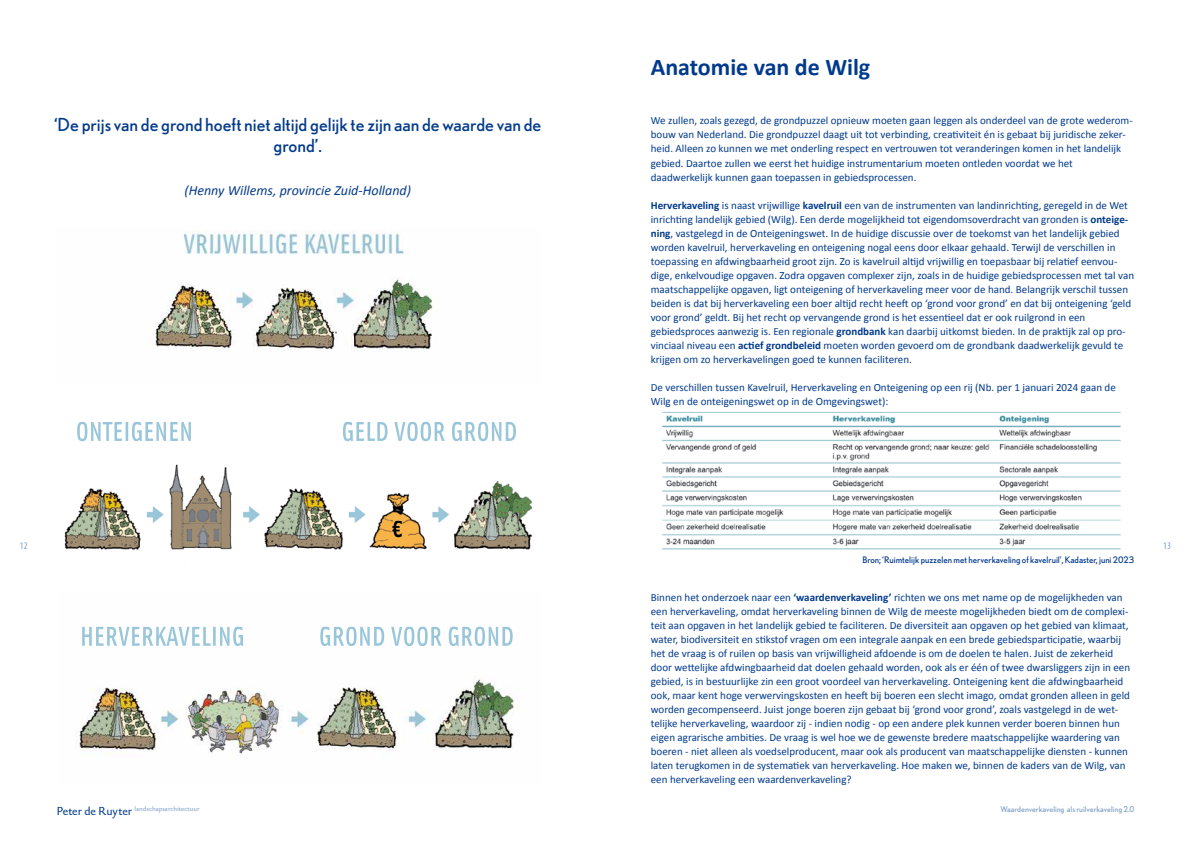
<style>
.page{position:relative;width:1191px;height:842px;background:#fff}
.page>*{position:absolute;margin:0;border:0;box-sizing:border-box;transform-origin:0 0}
.t1{font:700 24px "Calibri";color:#003a8c}
.t2{font:18px/21.6px "Nobel";color:#043b8b;text-align:center}
.t3{font:italic 14px "Calibri";color:#043b8b}
.t4{font:11px/14px "Calibri";color:#003a8c}
.t5{font:condensed 10px "Myriad Pro";color:#81a1c8}
.t6{font:9px "Nobel";color:#003a8c}
.t7{font:8px "Nobel";color:#81a1c8}
.t8{font:7px "DTL Haarlemmer Sans D";color:#81a1c8}
.s1{font-weight:700}
.s2{font-size:12px;color:#003a8c}
</style>
<div class="page">
<img style="left:662px;top:411px;width:459px;height:139px">
<img style="left:155px;top:231px;width:278px;height:120px">
<img style="left:64px;top:421px;width:468px;height:129px">
<img style="left:77px;top:626px;width:437px;height:129px">
<h2 class="t2" style="left:54px;top:113px;width:489px">‘De prijs van de grond hoeft niet altijd gelijk te zijn aan de waarde van de grond’.</h2>
<p class="t3" style="left:184px;top:181px;width:228px">(Henny Willems, provincie Zuid-Holland)</p>
<h1 class="t1" style="left:651px;top:50px;width:221px">Anatomie van de Wilg</h1>
<p class="t4" style="left:651px;top:114px;width:483px">We zullen, zoals gezegd, de grondpuzzel opnieuw moeten gaan leggen als onderdeel van de grote wederom&shy;bouw van Nederland. Die grondpuzzel daagt uit tot verbinding, creativiteit én is gebaat bij juridische zeker&shy;heid. Alleen zo kunnen we met onderling respect en vertrouwen tot veranderingen komen in het landelijk gebied. Daartoe zullen we eerst het huidige instrumentarium moeten ontleden voordat we het daadwerkelijk kunnen gaan toepassen in gebiedsprocessen.</p>
<p class="t4" style="left:651px;top:198px;width:485px"><span class="s1">Herverkaveling</span> is naast vrijwillige <span class="s1">kavelruil</span> een van de instrumenten van landinrichting, geregeld in de Wet inrichting landelijk gebied (Wilg). Een derde mogelijkheid tot eigendomsoverdracht van gronden is <span class="s1">onteige&shy;ning</span>, vastgelegd in de Onteigeningswet. In de huidige discussie over de toekomst van het landelijk gebied worden kavelruil, herverkaveling en onteigening nogal eens door elkaar gehaald. Terwijl de verschillen in toepassing en afdwingbaarheid groot zijn. Zo is kavelruil altijd vrijwillig en toepasbaar bij relatief eenvou&shy;dige, enkelvoudige opgaven. Zodra opgaven complexer zijn, zoals in de huidige gebiedsprocessen met tal van maatschappelijke opgaven, ligt onteigening of herverkaveling meer voor de hand. Belangrijk verschil tussen beiden is dat bij herverkaveling een boer altijd recht heeft op ‘grond voor grond’ en dat bij onteigening ‘geld voor grond’ geldt. Bij het recht op vervangende grond is het essentieel dat er ook ruilgrond in een gebiedsproces aanwezig is. Een regionale <span class="s1">grondbank</span> kan daarbij uitkomst bieden. In de praktijk zal op pro&shy;vinciaal niveau een <span class="s1">actief grondbeleid</span> moeten worden gevoerd om de grondbank daadwerkelijk gevuld te krijgen om zo herverkavelingen goed te kunnen faciliteren.</p>
<p class="t4" style="left:651px;top:380px;width:466px">De verschillen tussen Kavelruil, Herverkaveling en Onteigening op een rij (Nb. per 1 januari 2024 gaan de<br>Wilg en de onteigeningswet op in de Omgevingswet):</p>
<p class="t5" style="left:20px;top:540px;width:9px">12</p>
<p class="t5" style="left:1163px;top:540px;width:9px">13</p>
<p class="t6" style="left:862px;top:554px;width:273px">Bron; ‘Ruimtelijk puzzelen met herverkaveling of kavelruil’, Kadaster, juni 2023</p>
<p class="t4" style="left:651px;top:590px;width:481px">Binnen het onderzoek naar een <span class="s1">‘waardenverkaveling’</span> richten we ons met name op de mogelijkheden van een herverkaveling, omdat herverkaveling binnen de Wilg de meeste mogelijkheden biedt om de complexi&shy;teit aan opgaven in het landelijk gebied te faciliteren. De diversiteit aan opgaven op het gebied van klimaat, water, biodiversiteit en stikstof vragen om een integrale aanpak en een brede gebiedsparticipatie, waarbij het de vraag is of ruilen op basis van vrijwilligheid afdoende is om de doelen te halen. Juist de zekerheid door wettelijke afdwingbaarheid dat doelen gehaald worden, ook als er één of twee dwarsliggers zijn in een gebied, is in bestuurlijke zin een groot voordeel van herverkaveling. Onteigening kent die afdwingbaarheid ook, maar kent hoge verwervingskosten en heeft bij boeren een slecht imago, omdat gronden alleen in geld worden gecompenseerd. Juist jonge boeren zijn gebaat bij ‘grond voor grond’, zoals vastgelegd in de wet&shy;telijke herverkaveling, waardoor zij - indien nodig - op een andere plek kunnen verder boeren binnen hun eigen agrarische ambities. De vraag is wel hoe we de gewenste bredere maatschappelijke waardering van boeren - niet alleen als voedselproducent, maar ook als producent van maatschappelijke diensten - kunnen laten terugkomen in de systematiek van herverkaveling. Hoe maken we, binnen de kaders van de Wilg, van een herverkaveling een waardenverkaveling?</p>
<p class="t8" style="left:57px;top:804px;width:144px"><span class="s2">Peter de Ruyter</span> landschapsarchitectuur</p>
<p class="t7" style="left:1000px;top:805px;width:135px">Waardenverkaveling als ruilverkaveling 2.0</p>
</div>
